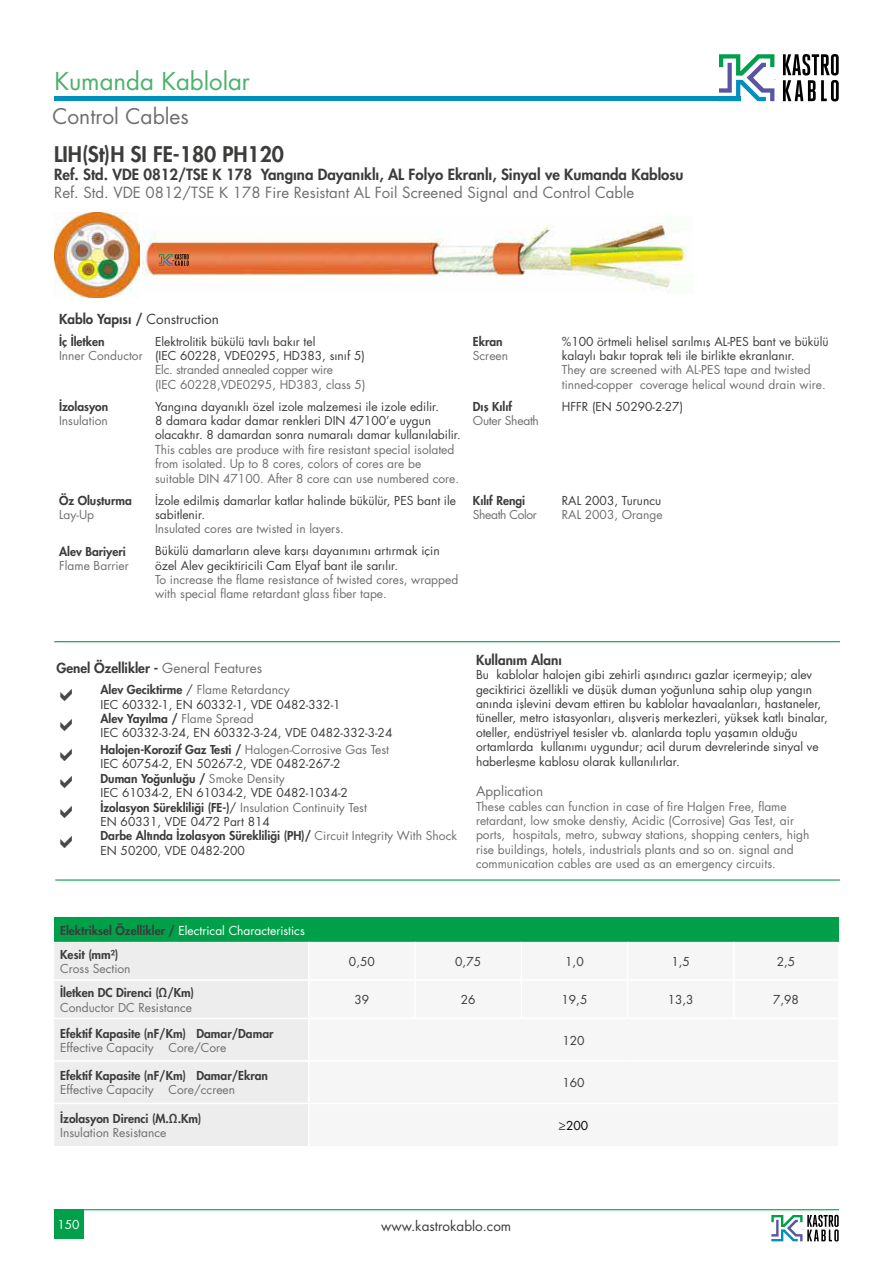
<style>
.page{position:relative;width:893px;height:1263px;background:#fff}
.page>*{position:absolute;margin:0;border:0;box-sizing:border-box;transform-origin:0 0}
.t1{font:24px "Futura";color:#4cb16a}
.t2{font:800 21px "Futura";color:#3c3c3b}
.t3{font:21px "Futura";color:#706f6f}
.t4{font:800 15px/18px "Futura";color:#3c3c3b}
.t5{font:800 13.5px "Futura";color:#3c3c3b}
.t6{font:13.5px "Futura";color:#3c3c3b}
.t7{font:13.5px "Futura";color:#706f6f}
.t8{font:12px/14.4px "Futura";color:#3c3c3b}
.t9{font:12px/14.4px "Futura";color:#706f6f}
.t10{font:800 12px/14.4px "Futura";color:#3c3c3b}
.t11{font:12px/14.4px "Futura";letter-spacing:-.03em;color:#706f6f}
.t12{font:12px/14.4px "Futura";letter-spacing:-.02em;color:#706f6f}
.t13{font:12px "Futura";color:#000}
.t14{font:12px "Futura";color:#fff}
.s1{font-weight:400;color:#706f6f}
.s2{font-weight:400}
.s3{font-weight:800;color:#3c3c3b}
.s4{color:#706f6f}
.s5{font-weight:800}
.s6{font-weight:400;color:#fff}
</style>
<div class="page">
<div style="left:54px;top:1209px;width:29px;height:30px;background:#00a04b"></div>
<hr style="left:54px;top:1209px;width:785px;height:1px;background:#00a04b">
<svg style="left:834px;top:1215px;width:5px;height:12px"></svg>
<svg style="left:771px;top:1215px;width:66px;height:26px"></svg>
<svg style="left:834px;top:1229px;width:5px;height:12px"></svg>
<svg style="left:719px;top:54px;width:55px;height:47px"></svg>
<svg style="left:783px;top:54px;width:56px;height:47px"></svg>
<div style="left:54px;top:96px;width:686px;height:5px;background:#0090bd"></div>
<div style="left:54px;top:917px;width:784px;height:25px;background:#00a04b"></div>
<div style="left:54px;top:942px;width:254px;height:204px;background:#ededed"></div>
<hr style="left:54px;top:979px;width:255px;height:2px;background:#fff">
<hr style="left:54px;top:1018px;width:255px;height:1px;background:#fff">
<hr style="left:54px;top:1060px;width:255px;height:2px;background:#fff">
<hr style="left:54px;top:1103px;width:255px;height:1px;background:#fff">
<hr style="left:54px;top:641px;width:786px;height:1px;background:#00a04b">
<hr style="left:55px;top:879px;width:785px;height:1px;background:#00a04b">
<img style="left:142px;top:217px;width:545px;height:73px">
<img style="left:54px;top:213px;width:85px;height:85px">
<svg style="left:159px;top:254px;width:30px;height:12px"></svg>
<h1 class="t1" style="left:54px;top:66px;width:197px">Kumanda Kablolar</h1>
<h2 class="t3" style="left:52px;top:103px;width:138px">Control Cables</h2>
<p class="t2" style="left:54px;top:141px;width:231px">LIH(St)H SI FE-180 PH120</p>
<p class="t4" style="left:54px;top:166px;width:631px">Ref. Std. VDE 0812/TSE K 178 Yangına Dayanıklı, AL Folyo Ekranlı, Sinyal ve Kumanda Kablosu<br><span class="s1">Ref. Std. VDE 0812/TSE K 178 Fire Resistant AL Foil Screened Signal and Control Cable</span></p>
<p class="t5" style="left:59px;top:310px;width:161px">Kablo Yapısı / <span class="s2">Construction</span></p>
<p class="t9" style="left:59px;top:334px;width:85px"><span class="s3">İç İletken<br></span>Inner Conductor</p>
<p class="t8" style="left:155px;top:334px;width:212px">Elektrolitik bükülü tavlı bakır tel<br>(IEC 60228, VDE0295, HD383, sınıf 5)<br><span class="s4">Elc. stranded annealed copper wire<br>(IEC 60228,VDE0295, HD383, class 5)</span></p>
<p class="t9" style="left:473px;top:334px;width:37px"><span class="s3">Ekran<br></span>Screen</p>
<p class="t8" style="left:562px;top:334px;width:268px">%100 örtmeli helisel sarılmış AL-PES bant ve bükülü kalaylı bakır toprak teli ile birlikte ekranlanır.<br><span class="s4">They are screened with AL-PES tape and twisted tinned-copper coverage helical wound drain wire.</span></p>
<p class="t9" style="left:59px;top:399px;width:51px"><span class="s3">İzolasyon<br></span>Insulation</p>
<p class="t8" style="left:155px;top:399px;width:307px">Yangına dayanıklı özel izole malzemesi ile izole edilir.<br>8 damara kadar damar renkleri DIN 47100’e uygun olacaktır. 8 damardan sonra numaralı damar kullanılabilir.<br><span class="s4">This cables are produce with fire resistant special isolated from isolated. Up to 8 cores, colors of cores are be suitable DIN 47100. After 8 core can use numbered core.</span></p>
<p class="t12" style="left:473px;top:399px;width:68px"><span class="s3">Dış Kılıf<br></span>Outer Sheath</p>
<p class="t8" style="left:562px;top:399px;width:123px">HFFR (EN 50290-2-27)</p>
<p class="t10" style="left:59px;top:493px;width:74px">Öz Oluşturma<br><span class="s1">Lay-Up</span></p>
<p class="t8" style="left:155px;top:493px;width:302px">İzole edilmiş damarlar katlar halinde bükülür, PES bant ile sabitlenir.<br><span class="s4">Insulated cores are twisted in layers.</span></p>
<p class="t11" style="left:473px;top:493px;width:65px"><span class="s3">Kılıf Rengi<br></span>Sheath Color</p>
<p class="t8" style="left:562px;top:493px;width:102px">RAL 2003, Turuncu<br><span class="s4">RAL 2003, Orange</span></p>
<p class="t10" style="left:59px;top:544px;width:71px">Alev Bariyeri<br><span class="s1">Flame Barrier</span></p>
<p class="t8" style="left:155px;top:544px;width:305px">Bükülü damarların aleve karşı dayanımını artırmak için özel Alev geciktiricili Cam Elyaf bant ile sarılır.<br><span class="s4">To increase the flame resistance of twisted cores, wrapped with special flame retardant glass fiber tape.</span></p>
<p class="t5" style="left:56px;top:659px;width:207px">Genel Özellikler - <span class="s1">General Features</span></p>
<p class="t8" style="left:100px;top:683px;width:293px"><span class="s5">Alev Geciktirme</span> / <span class="s4">Flame Retardancy<br></span>IEC 60332-1, EN 60332-1, VDE 0482-332-1<br><span class="s5">Alev Yayılma /</span> <span class="s4">Flame Spread<br></span>IEC 60332-3-24, EN 60332-3-24, VDE 0482-332-3-24</p>
<p class="t8" style="left:100px;top:742px;width:358px"><span class="s5">Halojen-Korozif Gaz Testi /</span> <span class="s4">Halogen-Corrosive Gas Test<br></span>IEC 60754-2, EN 50267-2, VDE 0482-267-2<br><span class="s5">Duman Yoğunluğu /</span> <span class="s4">Smoke Density<br></span>IEC 61034-2, EN 61034-2, VDE 0482-1034-2<br><span class="s5">İzolasyon Sürekliliği (FE-)</span>/ <span class="s4">Insulation Continuity Test<br></span>EN 60331, VDE 0472 Part 814<br><span class="s5">Darbe Altında İzolasyon Sürekliliği (PH)/</span> <span class="s4">Circuit Integrity With Shock </span>EN 50200, VDE 0482-200</p>
<p class="t5" style="left:476px;top:651px;width:87px">Kullanım Alanı</p>
<p class="t8" style="left:476px;top:668px;width:353px">Bu kablolar halojen gibi zehirli aşındırıcı gazlar içermeyip; alev geciktirici özellikli ve düşük duman yoğunluna sahip olup yangın anında işlevini devam ettiren bu kablolar havaalanları, hastaneler, tüneller, metro istasyonları, alışveriş merkezleri, yüksek katlı binalar, oteller, endüstriyel tesisler vb. alanlarda toplu yaşamın olduğu ortamlarda kullanımı uygundur; acil durum devrelerinde sinyal ve haberleşme kablosu olarak kullanılırlar.</p>
<p class="t7" style="left:476px;top:782px;width:69px">Application</p>
<p class="t9" style="left:476px;top:799px;width:335px">These cables can function in case of fire Halgen Free, flame retardant, low smoke denstiy, Acidic (Corrosive) Gas Test, air ports, hospitals, metro, subway stations, shopping centers, high rise buildings, hotels, industrials plants and so on. signal and communication cables are used as an emergency circuits.</p>
<p class="t10" style="left:60px;top:918px;width:246px;line-height:24.2px">Elektriksel Özellikler / <span class="s6">Electrical Characteristics<br></span>Kesit (mm²)</p>
<p class="t9" style="left:60px;top:962px;width:72px">Cross Section</p>
<p class="t8" style="left:349px;top:954px;width:27px">0,50</p>
<p class="t8" style="left:455px;top:954px;width:27px">0,75</p>
<p class="t8" style="left:565px;top:954px;width:20px">1,0</p>
<p class="t8" style="left:671px;top:954px;width:20px">1,5</p>
<p class="t8" style="left:777px;top:954px;width:20px">2,5</p>
<p class="t10" style="left:60px;top:985px;width:135px">İletken DC Direnci (Ω/Km)<br><span class="s1">Conductor DC Resistance</span></p>
<p class="t8" style="left:354px;top:993px;width:16px">39</p>
<p class="t8" style="left:461px;top:993px;width:16px">26</p>
<p class="t8" style="left:561px;top:993px;width:27px">19,5</p>
<p class="t8" style="left:668px;top:993px;width:27px">13,3</p>
<p class="t8" style="left:773px;top:993px;width:27px">7,98</p>
<p class="t10" style="left:60px;top:1026px;width:215px">Efektif Kapasite (nF/Km) Damar/Damar<br><span class="s1">Effective Capacity Core/Core</span></p>
<p class="t8" style="left:562px;top:1033px;width:24px">120</p>
<p class="t10" style="left:60px;top:1068px;width:209px">Efektif Kapasite (nF/Km) Damar/Ekran<br><span class="s1">Effective Capacity Core/ccreen</span></p>
<p class="t8" style="left:562px;top:1075px;width:24px">160</p>
<p class="t10" style="left:60px;top:1111px;width:143px">İzolasyon Direnci (M.Ω.Km)<br><span class="s1">Insulation Resistance</span></p>
<p class="t13" style="left:559px;top:1117px;width:31px">≥200</p>
<p class="t14" style="left:58px;top:1217px;width:24px">150</p>
<p class="t6" style="left:381px;top:1217px;width:132px">www.kastrokablo.com</p>
</div>
